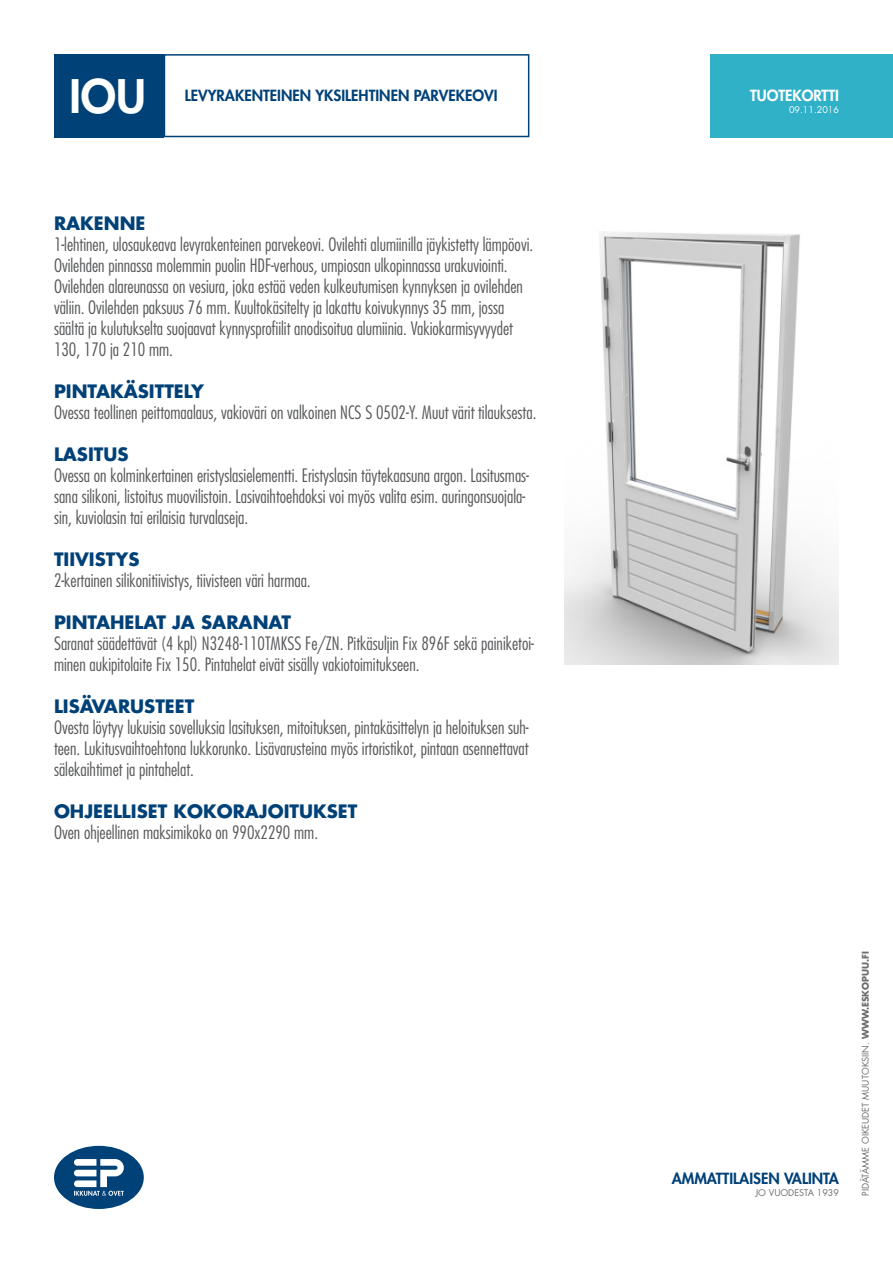
<style>
.page{position:relative;width:893px;height:1263px;background:#fff}
.page>*{position:absolute;margin:0;border:0;box-sizing:border-box;transform-origin:0 0}
.t1{font:800 45px "Futura Std";color:#fff}
.Väliotsikko{font:300 condensed 18px/21px "Futura Std";color:#57585a}
.Väliotsikko-2{font:700 18px "Futura Std";color:#004178}
.t2{font:800 15px "Futura Std";color:#004178}
.t3{font:800 15px "Futura Std";color:#fff}
.t4{font:9px "Futura Std";color:#6c6d70}
.t5{font:9px "Futura Std";color:#fff}
.s1{font-weight:700}
</style>
<div class="page">
<div style="left:54px;top:54px;width:110px;height:83px;background:#004178"></div>
<div style="left:164px;top:54px;width:365px;height:83px;border:2px solid #004178"></div>
<div style="left:54px;top:1146px;width:90px;height:63px;background:#004178;border-radius:50%"></div>
<svg style="left:74px;top:1159px;width:50px;height:37px"></svg>
<div style="left:710px;top:54px;width:183px;height:83px;background:#30b1c8"></div>
<img style="left:565px;top:231px;width:274px;height:434px">
<h1 class="t1" style="left:70px;top:68px;width:78px">IOU</h1>
<p class="t2" style="left:185px;top:86px;width:314px">LEVYRAKENTEINEN YKSILEHTINEN PARVEKEOVI</p>
<p class="Väliotsikko-2" style="left:54px;top:211px;width:93px">RAKENNE</p>
<p class="Väliotsikko" style="left:54px;top:233px;width:481px">1-lehtinen, ulosaukeava levyrakenteinen parvekeovi. Ovilehti alumiinilla jäykistetty lämpöovi.<br>Ovilehden pinnassa molemmin puolin HDF-verhous, umpiosan ulkopinnassa urakuviointi.<br>Ovilehden alareunassa on vesiura, joka estää veden kulkeutumisen kynnyksen ja ovilehden väliin. Ovilehden paksuus 76 mm. Kuultokäsitelty ja lakattu koivukynnys 35 mm, jossa säältä ja kulutukselta suojaavat kynnysprofiilit anodisoitua alumiinia. Vakiokarmisyvyydet 130, 170 ja 210 mm.</p>
<p class="Väliotsikko-2" style="left:54px;top:379px;width:151px">PINTAKÄSITTELY</p>
<p class="Väliotsikko" style="left:54px;top:401px;width:484px">Ovessa teollinen peittomaalaus, vakioväri on valkoinen NCS S 0502-Y. Muut värit tilauksesta.</p>
<p class="Väliotsikko-2" style="left:54px;top:442px;width:76px">LASITUS</p>
<p class="Väliotsikko" style="left:54px;top:464px;width:477px">Ovessa on kolminkertainen eristyslasielementti. Eristyslasin täytekaasuna argon. Lasitusmas&shy;sana silikoni, listoitus muovilistoin. Lasivaihtoehdoksi voi myös valita esim. auringonsuojala&shy;sin, kuviolasin tai erilaisia turvalaseja.</p>
<p class="Väliotsikko-2" style="left:54px;top:547px;width:87px">TIIVISTYS</p>
<p class="Väliotsikko" style="left:54px;top:569px;width:258px">2-kertainen silikonitiivistys, tiivisteen väri harmaa.</p>
<p class="Väliotsikko-2" style="left:54px;top:610px;width:239px">PINTAHELAT JA SARANAT</p>
<p class="Väliotsikko" style="left:54px;top:632px;width:482px">Saranat säädettävät (4 kpl) N3248-110TMKSS Fe/ZN. Pitkäsuljin Fix 896F sekä painiketoi&shy;minen aukipitolaite Fix 150. Pintahelat eivät sisälly vakiotoimitukseen.</p>
<p class="Väliotsikko-2" style="left:54px;top:694px;width:142px">LISÄVARUSTEET</p>
<p class="Väliotsikko" style="left:54px;top:716px;width:476px;text-align:justify">Ovesta löytyy lukuisia sovelluksia lasituksen, mitoituksen, pintakäsittelyn ja heloituksen suh&shy;teen. Lukitusvaihtoehtona lukkorunko. Lisävarusteina myös irtoristikot, pintaan asennettavat sälekaihtimet ja pintahelat.</p>
<p class="Väliotsikko-2" style="left:54px;top:799px;width:305px">OHJEELLISET KOKORAJOITUKSET</p>
<p class="Väliotsikko" style="left:54px;top:821px;width:266px">Oven ohjeellinen maksimikoko on 990x2290 mm.</p>
<p class="t3" style="left:750px;top:86px;width:90px">TUOTEKORTTI</p>
<p class="t5" style="left:789px;top:104px;width:51px">09.11.2016</p>
<p class="t2" style="left:672px;top:1169px;width:169px">AMMATTILAISEN VALINTA</p>
<p class="t4" style="left:755px;top:1187px;width:85px">JO VUODESTA 1939</p>
<p class="t4" style="left:860px;top:1196px;width:246px;rotate:-90deg">PIDÄTÄMME OIKEUDET MUUTOKSIIN. <span class="s1">WWW.ESKOPUU.FI</span></p>
</div>
